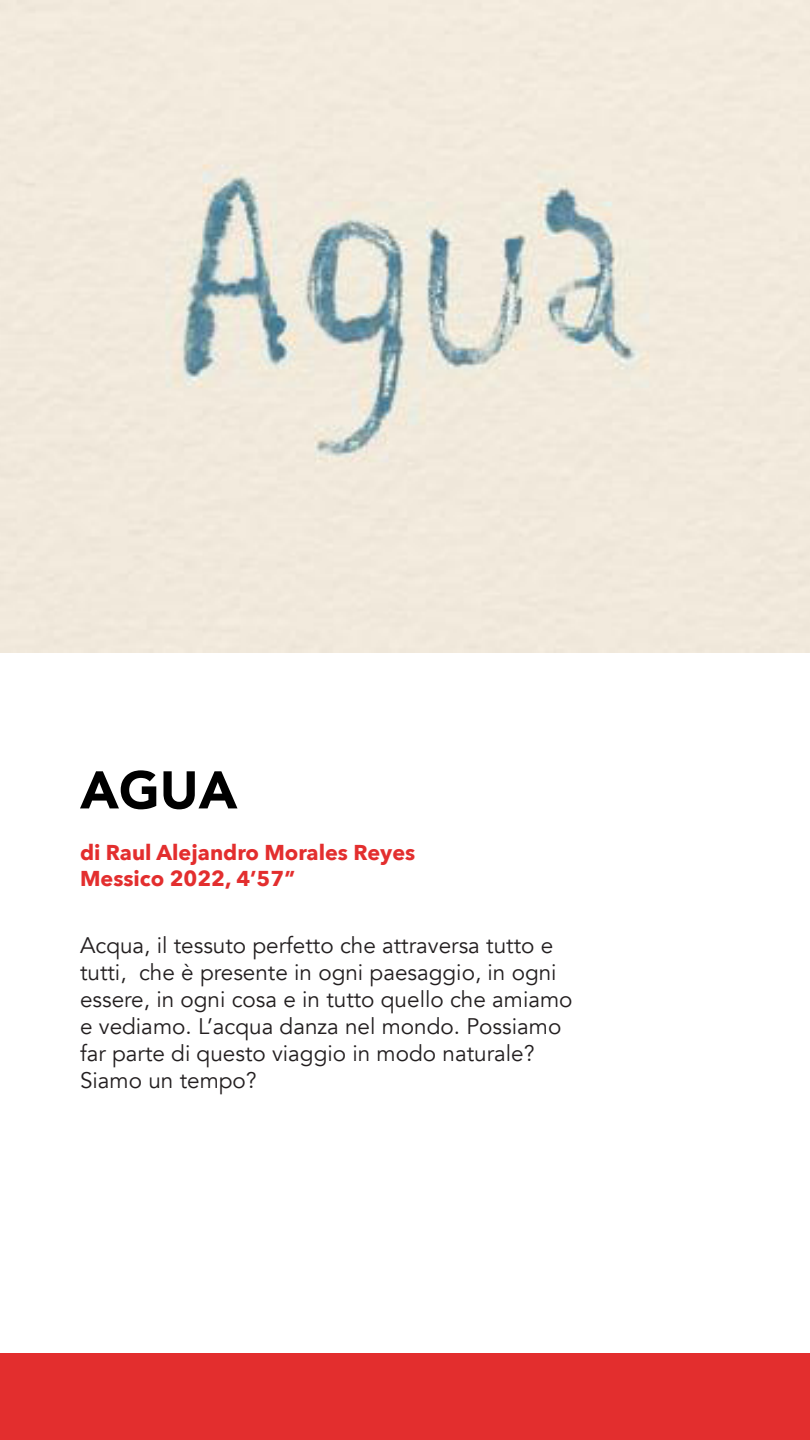
<style>
.page{position:relative;width:810px;height:1440px;background:#fff}
.page>*{position:absolute;margin:0;border:0;box-sizing:border-box;transform-origin:0 0}
.t1{font:900 52.43px "Avenir";color:#000}
.t2{font:22.5px/27px "Avenir";color:#231f20}
.t3{font:700 21.45px "Avenir Next";color:#e32e2e}
</style>
<div class="page">
<img style="left:0;top:0;width:810px;height:652px">
<div style="left:0;top:1353px;width:810px;height:87px;background:#e32e2e"></div>
<p class="t1" style="left:80px;top:745px;width:159px">AGUA</p>
<p class="t3" style="left:80px;top:834px;width:337px">di Raul Alejandro Morales Reyes</p>
<p class="t3" style="left:80px;top:860px;width:217px">Messico 2022, 4’57”</p>
<p class="t2" style="left:80px;top:932px;width:494px">Acqua, il tessuto perfetto che attraversa tutto e tutti, che è presente in ogni paesaggio, in ogni essere, in ogni cosa e in tutto quello che amiamo e vediamo. L’acqua danza nel mondo. Possiamo far parte di questo viaggio in modo naturale?<br>Siamo un tempo?</p>
</div>
